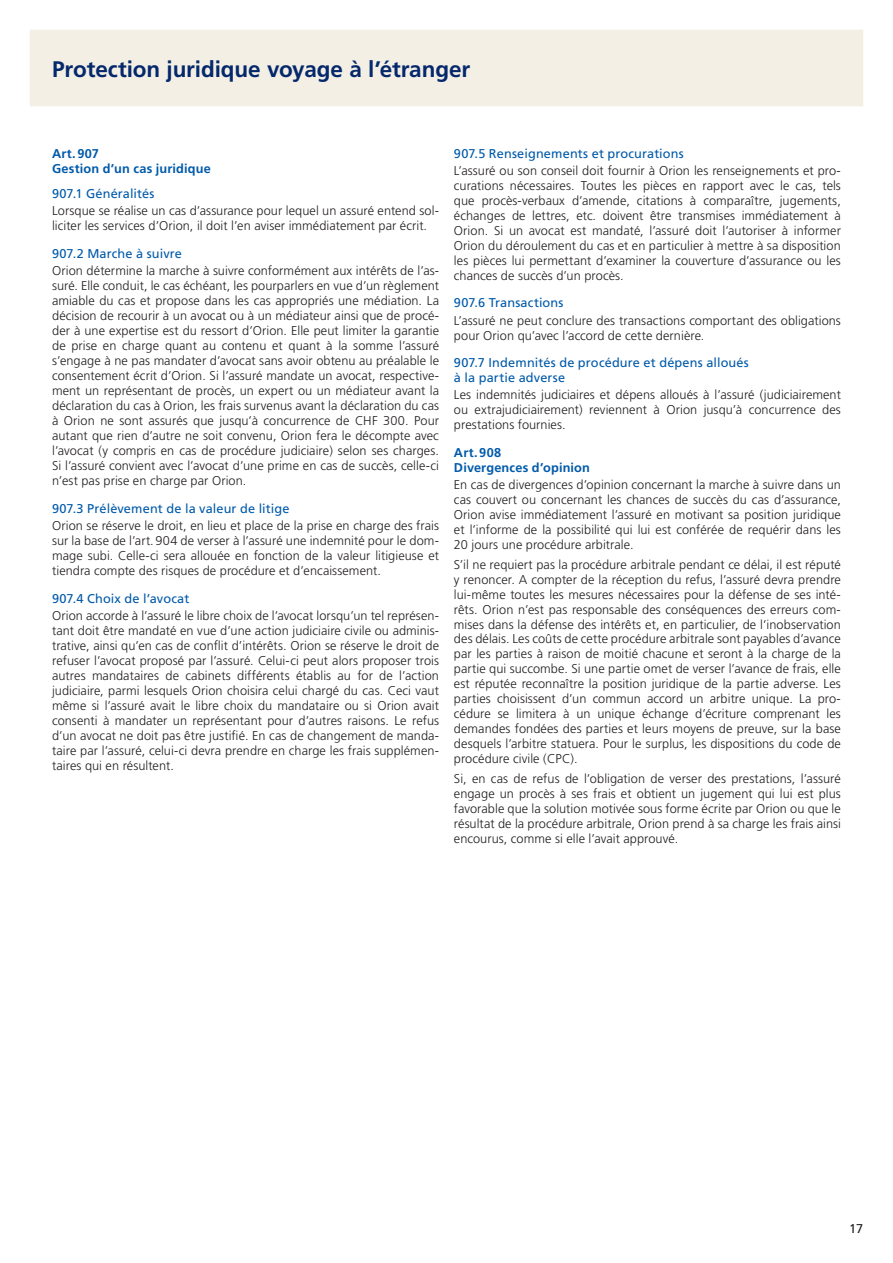
<style>
.page{position:relative;width:893px;height:1263px;background:#fff}
.page>*{position:absolute;margin:0;border:0;box-sizing:border-box;transform-origin:0 0}
.t1{font:700 22.5px "Frutiger";letter-spacing:-.005em;color:#04286b}
.t2{font:300 12.75px/15px "Frutiger";letter-spacing:.005em;color:#231f20;text-align:justify}
.t3{font:12.75px/15px "Frutiger";letter-spacing:.01em;color:#015aaa}
.t4{font:700 12.75px/15px "Frutiger";letter-spacing:.015em;color:#015aaa}
.t5{font:12.75px "Frutiger";color:#231f20}
</style>
<div class="page">
<div style="left:30px;top:30px;width:833px;height:76px;background:#f3efe5"></div>
<h1 class="t1" style="left:52px;top:56px;width:420px">Protection juridique voyage à l’étranger</h1>
<p class="t4" style="left:52px;top:146px;width:160px">Art.907<br>Gestion d’un cas juridique</p>
<p class="t3" style="left:52px;top:186px;width:104px">907.1 Généralités</p>
<p class="t2" style="left:52px;top:204px;width:388px">Lorsque se réalise un cas d’assurance pour lequel un assuré entend sol&shy;liciter les services d’Orion, il doit l’en aviser immédiatement par écrit.</p>
<p class="t3" style="left:52px;top:246px;width:131px">907.2 Marche à suivre</p>
<p class="t2" style="left:52px;top:263px;width:388px">Orion détermine la marche à suivre conformément aux intérêts de l’as&shy;suré. Elle conduit, le cas échéant, les pourparlers en vue d’un règlement amiable du cas et propose dans les cas appropriés une médiation. La décision de recourir à un avocat ou à un médiateur ainsi que de procé&shy;der à une expertise est du ressort d’Orion. Elle peut limiter la garantie de prise en charge quant au contenu et quant à la somme l’assuré s’engage à ne pas mandater d’avocat sans avoir obtenu au préalable le consentement écrit d’Orion. Si l’assuré mandate un avocat, respective&shy;ment un représentant de procès, un expert ou un médiateur avant la déclaration du cas à Orion, les frais survenus avant la déclaration du cas à Orion ne sont assurés que jusqu’à concurrence de CHF 300. Pour autant que rien d’autre ne soit convenu, Orion fera le décompte avec l’avocat (y compris en cas de procédure judiciaire) selon ses charges.<br>Si l’assuré convient avec l’avocat d’une prime en cas de succès, celle-ci n’est pas prise en charge par Orion.</p>
<p class="t3" style="left:52px;top:501px;width:239px">907.3 Prélèvement de la valeur de litige</p>
<p class="t2" style="left:52px;top:518px;width:388px">Orion se réserve le droit, en lieu et place de la prise en charge des frais sur la base de l’art.904 de verser à l’assuré une indemnité pour le dom&shy;mage subi. Celle-ci sera allouée en fonction de la valeur litigieuse et tiendra compte des risques de procédure et d’encaissement.</p>
<p class="t3" style="left:52px;top:591px;width:139px">907.4 Choix de l’avocat</p>
<p class="t2" style="left:52px;top:608px;width:388px">Orion accorde à l’assuré le libre choix de l’avocat lorsqu’un tel représen&shy;tant doit être mandaté en vue d’une action judiciaire civile ou adminis&shy;trative, ainsi qu’en cas de conflit d’intérêts. Orion se réserve le droit de refuser l’avocat proposé par l’assuré. Celui-ci peut alors proposer trois autres mandataires de cabinets différents établis au for de l’action judiciaire, parmi lesquels Orion choisira celui chargé du cas. Ceci vaut même si l’assuré avait le libre choix du mandataire ou si Orion avait consenti à mandater un représentant pour d’autres raisons. Le refus d’un avocat ne doit pas être justifié. En cas de changement de manda&shy;taire par l’assuré, celui-ci devra prendre en charge les frais supplémen&shy;taires qui en résultent.</p>
<p class="t3" style="left:454px;top:145px;width:231px">907.5 Renseignements et procurations</p>
<p class="t2" style="left:454px;top:163px;width:388px">L’assuré ou son conseil doit fournir à Orion les renseignements et pro&shy;curations nécessaires. Toutes les pièces en rapport avec le cas, tels que procès-verbaux d’amende, citations à comparaître, jugements, échanges de lettres, etc. doivent être transmises immédiatement à Orion. Si un avocat est mandaté, l’assuré doit l’autoriser à informer Orion du déroulement du cas et en particulier à mettre à sa disposition les pièces lui permettant d’examiner la couverture d’assurance ou les chances de succès d’un procès.</p>
<p class="t3" style="left:454px;top:295px;width:111px">907.6 Transactions</p>
<p class="t2" style="left:454px;top:313px;width:388px">L’assuré ne peut conclure des transactions comportant des obligations pour Orion qu’avec l’accord de cette dernière.</p>
<p class="t3" style="left:454px;top:355px;width:296px">907.7 Indemnités de procédure et dépens alloués à la partie adverse</p>
<p class="t2" style="left:454px;top:387px;width:388px">Les indemnités judiciaires et dépens alloués à l’assuré (judiciairement ou extrajudiciairement) reviennent à Orion jusqu’à concurrence des prestations fournies.</p>
<p class="t4" style="left:454px;top:445px;width:138px">Art.908<br>Divergences d’opinion</p>
<p class="t2" style="left:454px;top:477px;width:388px">En cas de divergences d’opinion concernant la marche à suivre dans un cas couvert ou concernant les chances de succès du cas d’assurance, Orion avise immédiatement l’assuré en motivant sa position juridique et l’informe de la possibilité qui lui est conférée de requérir dans les 20 jours une procédure arbitrale.</p>
<p class="t2" style="left:454px;top:557px;width:389px">S’il ne requiert pas la procédure arbitrale pendant ce délai, il est réputé y renoncer. A compter de la réception du refus, l’assuré devra prendre lui-même toutes les mesures nécessaires pour la défense de ses inté&shy;rêts. Orion n’est pas responsable des conséquences des erreurs com&shy;mises dans la défense des intérêts et, en particulier, de l’inobservation des délais. Les coûts de cette procédure arbitrale sont payables d’avance par les parties à raison de moitié chacune et seront à la charge de la partie qui succombe. Si une partie omet de verser l’avance de frais, elle est réputée reconnaître la position juridique de la partie adverse. Les parties choisissent d’un commun accord un arbitre unique. La pro&shy;cédure se limitera à un unique échange d’écriture comprenant les demandes fondées des parties et leurs moyens de preuve, sur la base desquels l’arbitre statuera. Pour le surplus, les dispositions du code de procédure civile (CPC).</p>
<p class="t2" style="left:454px;top:771px;width:388px">Si, en cas de refus de l’obligation de verser des prestations, l’assuré engage un procès à ses frais et obtient un jugement qui lui est plus favorable que la solution motivée sous forme écrite par Orion ou que le résultat de la procédure arbitrale, Orion prend à sa charge les frais ainsi encourus, comme si elle l’avait approuvé.</p>
<p class="t5" style="left:849px;top:1221px;width:16px">17</p>
</div>
